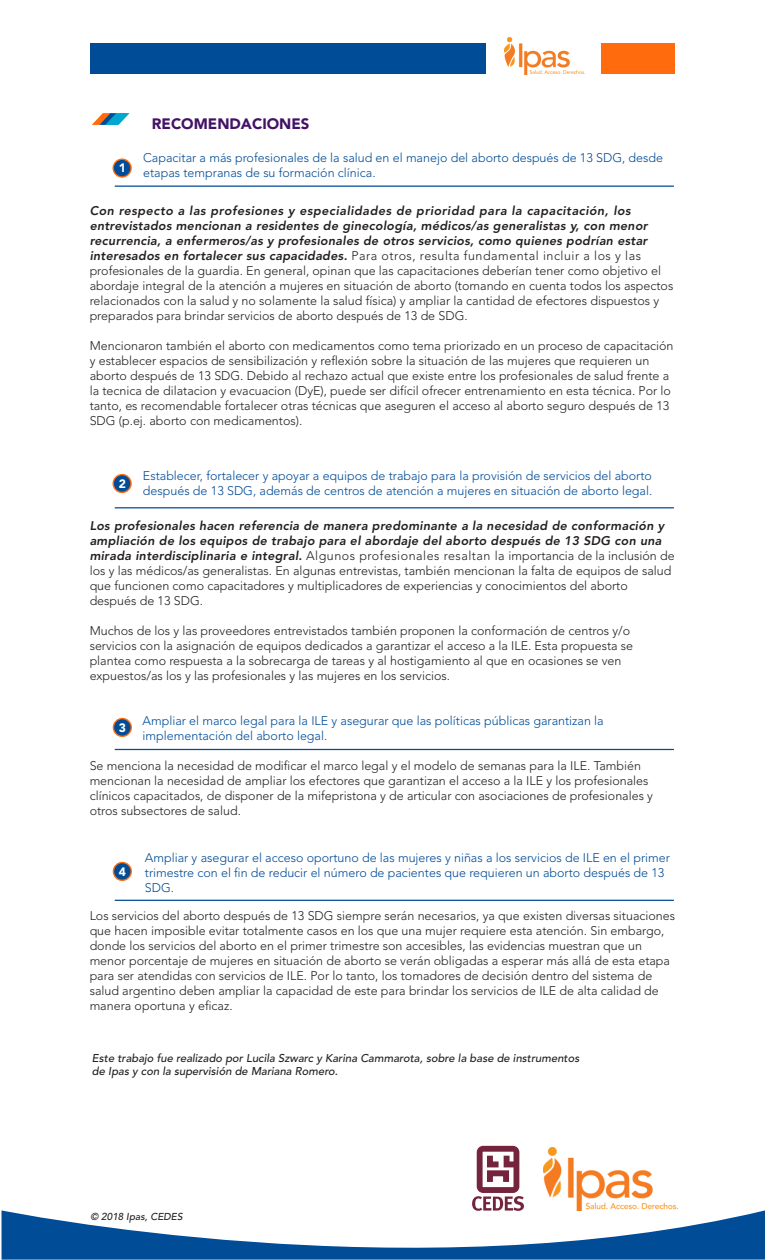
<style>
.page{position:relative;width:765px;height:1260px;background:#fff}
.page>*{position:absolute;margin:0;border:0;box-sizing:border-box;transform-origin:0 0}
.t1{font:900 15px "Avenir LT Std";color:#431266}
.t2{font:300 12.5px/15px "Avenir LT Std";color:#231f20}
.t3{font:300 12.5px/15px "Avenir LT Std";color:#004c97}
.t4{font:900 12.12px "Avenir LT Std";color:#fff}
.t5{font:italic 500 11.25px/13.5px "Avenir LT Std";color:#231f20}
.t6{font:italic 500 10px "Avenir LT Std";color:#231f20}
.s1{font-weight:800;font-style:italic}
</style>
<div class="page">
<svg style="left:92px;top:113px;width:38px;height:12px"></svg>
<svg style="left:113px;top:159px;width:19px;height:19px"></svg>
<div style="left:114px;top:160px;width:16px;height:16px;background:#004c97;border-radius:50%"></div>
<svg style="left:113px;top:474px;width:19px;height:19px"></svg>
<div style="left:114px;top:475px;width:16px;height:17px;background:#004c97;border-radius:50%"></div>
<svg style="left:113px;top:718px;width:19px;height:19px"></svg>
<div style="left:114px;top:719px;width:17px;height:17px;background:#004c97;border-radius:50%"></div>
<svg style="left:113px;top:862px;width:19px;height:19px"></svg>
<div style="left:114px;top:863px;width:17px;height:17px;background:#004c97;border-radius:50%"></div>
<hr style="left:115px;top:186px;width:559px;height:1px;background:#004c97">
<hr style="left:115px;top:507px;width:559px;height:1px;background:#004c97">
<hr style="left:115px;top:749px;width:559px;height:1px;background:#004c97">
<hr style="left:115px;top:900px;width:559px;height:1px;background:#004c97">
<div style="left:90px;top:43px;width:396px;height:31px;background:#004c97"></div>
<div style="left:601px;top:43px;width:74px;height:31px;background:#ff6b0d"></div>
<svg style="left:2px;top:1146px;width:763px;height:114px"></svg>
<img style="left:544px;top:1147px;width:133px;height:64px">
<img style="left:505px;top:37px;width:80px;height:38px">
<p class="t4" style="left:119px;top:161px;width:9px">1</p>
<p class="t1" style="left:152px;top:115px;width:159px">RECOMENDACIONES</p>
<p class="t3" style="left:143px;top:150px;width:522px">Capacitar a más profesionales de la salud en el manejo del aborto después de 13 SDG, desde etapas tempranas de su formación clínica.</p>
<p class="t2" style="left:90px;top:203px;width:585px"><span class="s1">Con respecto a las profesiones y especialidades de prioridad para la capacitación, los entrevistados mencionan a residentes de ginecología, médicos/as generalistas y, con menor recurrencia, a enfermeros/as y profesionales de otros servicios, como quienes podrían estar interesados en fortalecer sus capacidades.</span> Para otros, resulta fundamental incluir a los y las profesionales de la guardia. En general, opinan que las capacitaciones deberían tener como objetivo el abordaje integral de la atención a mujeres en situación de aborto (tomando en cuenta todos los aspectos relacionados con la salud y no solamente la salud física) y ampliar la cantidad de efectores dispuestos y preparados para brindar servicios de aborto después de 13 de SDG.</p>
<p class="t2" style="left:90px;top:338px;width:585px">Mencionaron también el aborto con medicamentos como tema priorizado en un proceso de capacitación y establecer espacios de sensibilización y reflexión sobre la situación de las mujeres que requieren un aborto después de 13 SDG. Debido al rechazo actual que existe entre los profesionales de salud frente a la tecnica de dilatacion y evacuacion (DyE), puede ser difícil ofrecer entrenamiento en esta técnica. Por lo tanto, es recomendable fortalecer otras técnicas que aseguren el acceso al aborto seguro después de 13<br>SDG (p.ej. aborto con medicamentos).</p>
<p class="t4" style="left:119px;top:476px;width:9px">2</p>
<p class="t3" style="left:143px;top:468px;width:511px">Establecer, fortalecer y apoyar a equipos de trabajo para la provisión de servicios del aborto después de 13 SDG, además de centros de atención a mujeres en situación de aborto legal.</p>
<p class="t2" style="left:90px;top:518px;width:587px"><span class="s1">Los profesionales hacen referencia de manera predominante a la necesidad de conformación y ampliación de los equipos de trabajo para el abordaje del aborto después de 13 SDG con una mirada interdisciplinaria e integral.</span> Algunos profesionales resaltan la importancia de la inclusión de los y las médicos/as generalistas. En algunas entrevistas, también mencionan la falta de equipos de salud que funcionen como capacitadores y multiplicadores de experiencias y conocimientos del aborto después de 13 SDG.</p>
<p class="t2" style="left:90px;top:623px;width:545px">Muchos de los y las proveedores entrevistados también proponen la conformación de centros y/o servicios con la asignación de equipos dedicados a garantizar el acceso a la ILE. Esta propuesta se plantea como respuesta a la sobrecarga de tareas y al hostigamiento al que en ocasiones se ven expuestos/as los y las profesionales y las mujeres en los servicios.</p>
<p class="t4" style="left:119px;top:720px;width:9px">3</p>
<p class="t3" style="left:143px;top:713px;width:463px">Ampliar el marco legal para la ILE y asegurar que las políticas públicas garantizan la implementación del aborto legal.</p>
<p class="t2" style="left:90px;top:758px;width:565px">Se menciona la necesidad de modificar el marco legal y el modelo de semanas para la ILE. También mencionan la necesidad de ampliar los efectores que garantizan el acceso a la ILE y los profesionales clínicos capacitados, de disponer de la mifepristona y de articular con asociaciones de profesionales y otros subsectores de salud.</p>
<p class="t4" style="left:119px;top:864px;width:9px">4</p>
<p class="t3" style="left:145px;top:850px;width:527px">Ampliar y asegurar el acceso oportuno de las mujeres y niñas a los servicios de ILE en el primer trimestre con el fin de reducir el número de pacientes que requieren un aborto después de 13<br>SDG.</p>
<p class="t2" style="left:90px;top:908px;width:587px">Los servicios del aborto después de 13 SDG siempre serán necesarios, ya que existen diversas situaciones que hacen imposible evitar totalmente casos en los que una mujer requiere esta atención. Sin embargo, donde los servicios del aborto en el primer trimestre son accesibles, las evidencias muestran que un menor porcentaje de mujeres en situación de aborto se verán obligadas a esperar más allá de esta etapa para ser atendidas con servicios de ILE. Por lo tanto, los tomadores de decisión dentro del sistema de salud argentino deben ampliar la capacidad de este para brindar los servicios de ILE de alta calidad de manera oportuna y eficaz.</p>
<p class="t5" style="left:92px;top:1051px;width:489px">Este trabajo fue realizado por Lucila Szwarc y Karina Cammarota, sobre la base de instrumentos de Ipas y con la supervisión de Mariana Romero.</p>
<p class="t6" style="left:91px;top:1211px;width:94px">© 2018 Ipas, CEDES</p>
</div>
